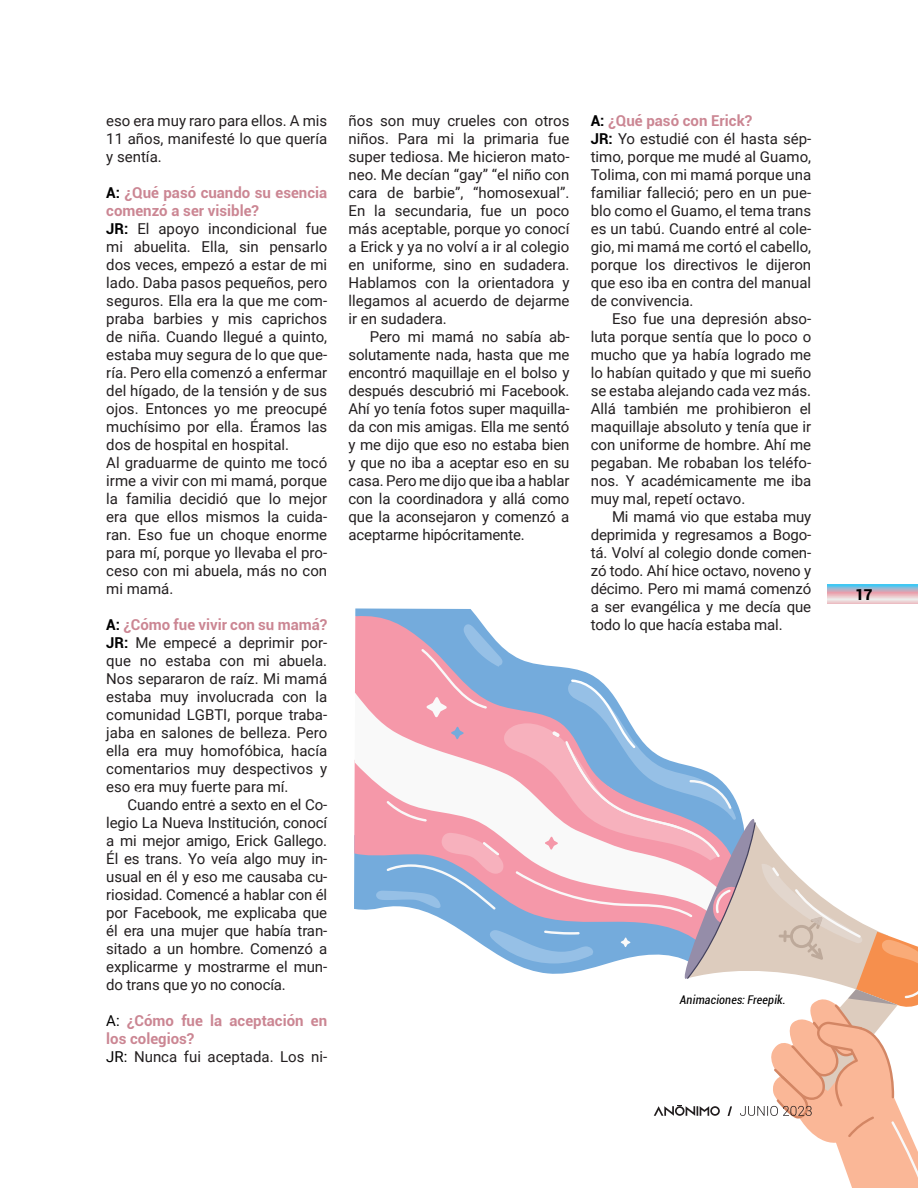
<style>
.page{position:relative;width:918px;height:1188px;background:#fff}
.page>*{position:absolute;margin:0;border:0;box-sizing:border-box;transform-origin:0 0}
.t1{font:15px/18px "Roboto";color:#231f20;text-align:justify}
.t2{font:700 15px/18px "Roboto";color:#cb8693}
.t3{font:900 15px "Roboto";color:#000}
.t4{font:italic condensed 12px "Roboto";letter-spacing:.015em;color:#000}
.s1{font-weight:700;color:#000}
.s2{font-weight:700;color:#cb8693}
.s3{font-weight:400;color:#000}
.s4{font-weight:400;color:#231f20}
</style>
<div class="page">
<svg style="left:355px;top:608px;width:120px;height:6px"></svg>
<svg style="left:355px;top:614px;width:128px;height:280px;fill:#f598a9"></svg>
<svg style="left:827px;top:585px;width:91px;height:18px"></svg>
<svg style="left:376px;top:624px;width:542px;height:564px"></svg>
<p class="t1" style="left:106px;top:111px;width:222px">eso era muy raro para ellos. A mis 11 años, manifesté lo que quería y sentía.</p>
<p class="t1" style="left:106px;top:183px;width:222px;text-align:left"><span class="s1">A:</span> <span class="s2">¿Qué pasó cuando su esencia comenzó a ser visible?<br></span><span class="s1">JR:</span> El apoyo incondicional fue mi abuelita. Ella, sin pensarlo dos veces, empezó a estar de mi lado. Daba pasos pequeños, pero seguros. Ella era la que me com&shy;praba barbies y mis caprichos de niña. Cuando llegué a quinto, estaba muy segura de lo que que&shy;ría. Pero ella comenzó a enfermar del hígado, de la tensión y de sus ojos. Entonces yo me preocupé muchísimo por ella. Éramos las dos de hospital en hospital.<br>Al graduarme de quinto me tocó irme a vivir con mi mamá, porque la familia decidió que lo mejor era que ellos mismos la cuida&shy;ran. Eso fue un choque enorme para mí, porque yo llevaba el pro&shy;ceso con mi abuela, más no con mi mamá.</p>
<p class="t1" style="left:106px;top:615px;width:222px"><span class="s1">A:</span> <span class="s2">¿Cómo fue vivir con su mamá?<br></span><span class="s1">JR:</span> Me empecé a deprimir por&shy;que no estaba con mi abuela.<br>Nos separaron de raíz. Mi mamá estaba muy involucrada con la comunidad LGBTI, porque traba&shy;jaba en salones de belleza. Pero ella era muy homofóbica, hacía comentarios muy despectivos y eso era muy fuerte para mí.</p>
<p class="t1" style="left:106px;top:795px;width:222px;text-indent:21px">Cuando entré a sexto en el Co&shy;legio La Nueva Institución, conocí a mi mejor amigo, Erick Gallego.<br>Él es trans. Yo veía algo muy in&shy;usual en él y eso me causaba cu&shy;riosidad. Comencé a hablar con él por Facebook, me explicaba que él era una mujer que había tran&shy;sitado a un hombre. Comenzó a explicarme y mostrarme el mun&shy;do trans que yo no conocía.</p>
<p class="t2" style="left:106px;top:1011px;width:222px"><span class="s3">A:</span> ¿Cómo fue la aceptación en los colegios?<br><span class="s3">JR:</span> <span class="s4">Nunca fui aceptada. Los ni-</span></p>
<p class="t1" style="left:349px;top:111px;width:222px">ños son muy crueles con otros niños. Para mi la primaria fue super tediosa. Me hicieron mato&shy;neo. Me decían “gay” “el niño con cara de barbie”, “homosexual”.<br>En la secundaria, fue un poco más aceptable, porque yo conocí a Erick y ya no volví a ir al colegio en uniforme, sino en sudadera.<br>Hablamos con la orientadora y llegamos al acuerdo de dejarme ir en sudadera.</p>
<p class="t1" style="left:349px;top:327px;width:223px;text-indent:21px">Pero mi mamá no sabía ab&shy;solutamente nada, hasta que me encontró maquillaje en el bolso y después descubrió mi Facebook.<br>Ahí yo tenía fotos super maquilla&shy;da con mis amigas. Ella me sentó y me dijo que eso no estaba bien y que no iba a aceptar eso en su casa. Pero me dijo que iba a hablar con la coordinadora y allá como que la aconsejaron y comenzó a aceptarme hipócritamente.</p>
<p class="t1" style="left:591px;top:111px;width:222px;text-align:left"><span class="s1">A:</span> <span class="s2">¿Qué pasó con Erick?<br></span><span class="s1">JR:</span> Yo estudié con él hasta sép&shy;timo, porque me mudé al Guamo,<br>Tolima, con mi mamá porque una familiar falleció; pero en un pue&shy;blo como el Guamo, el tema trans es un tabú. Cuando entré al cole&shy;gio, mi mamá me cortó el cabello, porque los directivos le dijeron que eso iba en contra del manual de convivencia.</p>
<p class="t1" style="left:591px;top:309px;width:222px;text-indent:21px">Eso fue una depresión abso&shy;luta porque sentía que lo poco o mucho que ya había logrado me lo habían quitado y que mi sueño se estaba alejando cada vez más.<br>Allá también me prohibieron el maquillaje absoluto y tenía que ir con uniforme de hombre. Ahí me pegaban. Me robaban los teléfo&shy;nos. Y académicamente me iba muy mal, repetí octavo.</p>
<p class="t1" style="left:591px;top:507px;width:222px;text-indent:21px">Mi mamá vio que estaba muy deprimida y regresamos a Bogo&shy;tá. Volví al colegio donde comen&shy;zó todo. Ahí hice octavo, noveno y décimo. Pero mi mamá comenzó a ser evangélica y me decía que todo lo que hacía estaba mal.</p>
<p class="t4" style="left:680px;top:991px;width:108px">Animaciones: Freepik.</p>
<p class="t3" style="left:855px;top:584px;width:19px">17</p>
</div>
